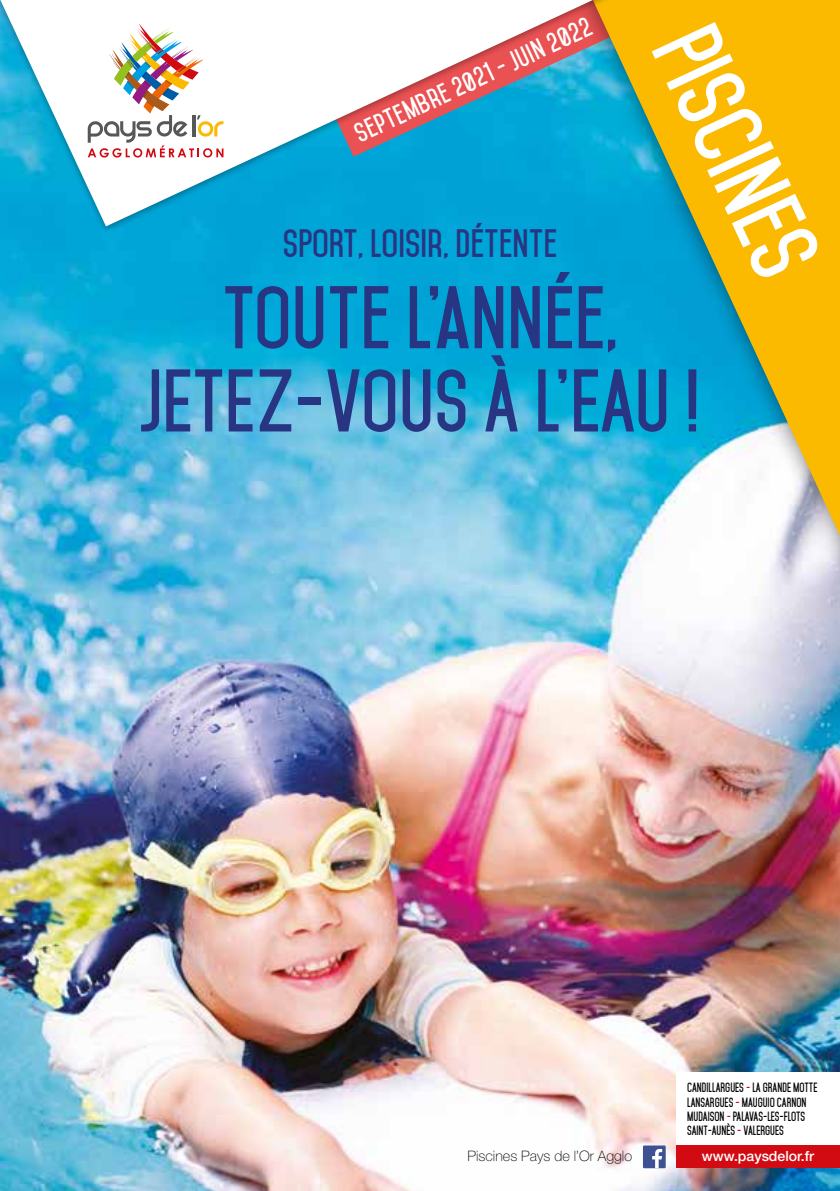
<style>
.page{position:relative;width:840px;height:1191px;background:#fff}
.page>*{position:absolute;margin:0;border:0;box-sizing:border-box;transform-origin:0 0}
.t1{font:700 85.2px "Mohave";color:#fff}
.t2{font:700 76px/83.2px "Mohave";color:#283583;text-align:center}
.t3{font:700 34px "Mohave";color:#283583}
.t4{font:700 24px "Mohave";color:#fff}
.t5{font:100 14.4px "Helvetica Neue LT Std";color:#000}
.t6{font:500 14px "Helvetica Neue LT Std";color:#fff}
.t7{font:700 11.6px/14px "Mohave";color:#000;scale:.9 1}
.s1{color:#d20a11}
</style>
<div class="page">
<img style="left:0;top:235px;width:839px;height:956px">
<div style="left:505px;top:0;width:334px;height:662px;background:#000;opacity:.5"></div>
<svg style="left:592px;top:0;width:247px;height:536px;background:#a4b969"></svg>
<div style="left:0;top:0;width:666px;height:235px;background:#000;opacity:.3"></div>
<svg style="left:0;top:0;width:592px;height:226px"></svg>
<svg style="left:88px;top:24px;width:135px;height:133px"></svg>
<div style="left:642px;top:1145px;width:23px;height:23px;background:#3e5293"></div>
<svg style="left:652px;top:1149px;width:9px;height:19px"></svg>
<div style="left:675px;top:1071px;width:164px;height:74px;background:#fff"></div>
<div style="left:675px;top:1145px;width:164px;height:23px;background:#d20a11"></div>
<h3 class="t4" style="left:350px;top:121px;width:260px;rotate:-25deg">SEPTEMBRE 2021 - JUIN 2022</h3>
<h1 class="t1" style="left:727px;top:11px;width:263px;rotate:65deg">PISCINES</h1>
<h3 class="t3" style="left:282px;top:222px;width:276px">SPORT, LOISIR, DÉTENTE</h3>
<h2 class="t2" style="left:140px;top:278px;width:560px">TOUTE L’ANNÉE,<br>JETEZ-VOUS À L’EAU !</h2>
<p class="t5" style="left:467px;top:1147px;width:166px">Piscines Pays de l’Or Agglo</p>
<p class="t7" style="left:686px;top:1081px;width:146px">CANDILLARGUES <span class="s1">-</span> LA GRANDE MOTTE<br>LANSARGUES <span class="s1">-</span> MAUGUIO CARNON<br>MUDAISON <span class="s1">-</span> PALAVAS-LES-FLOTS<br>SAINT-AUNÈS <span class="s1">-</span> VALERGUES</p>
<p class="t6" style="left:701px;top:1147px;width:114px">www.paysdelor.fr</p>
</div>
